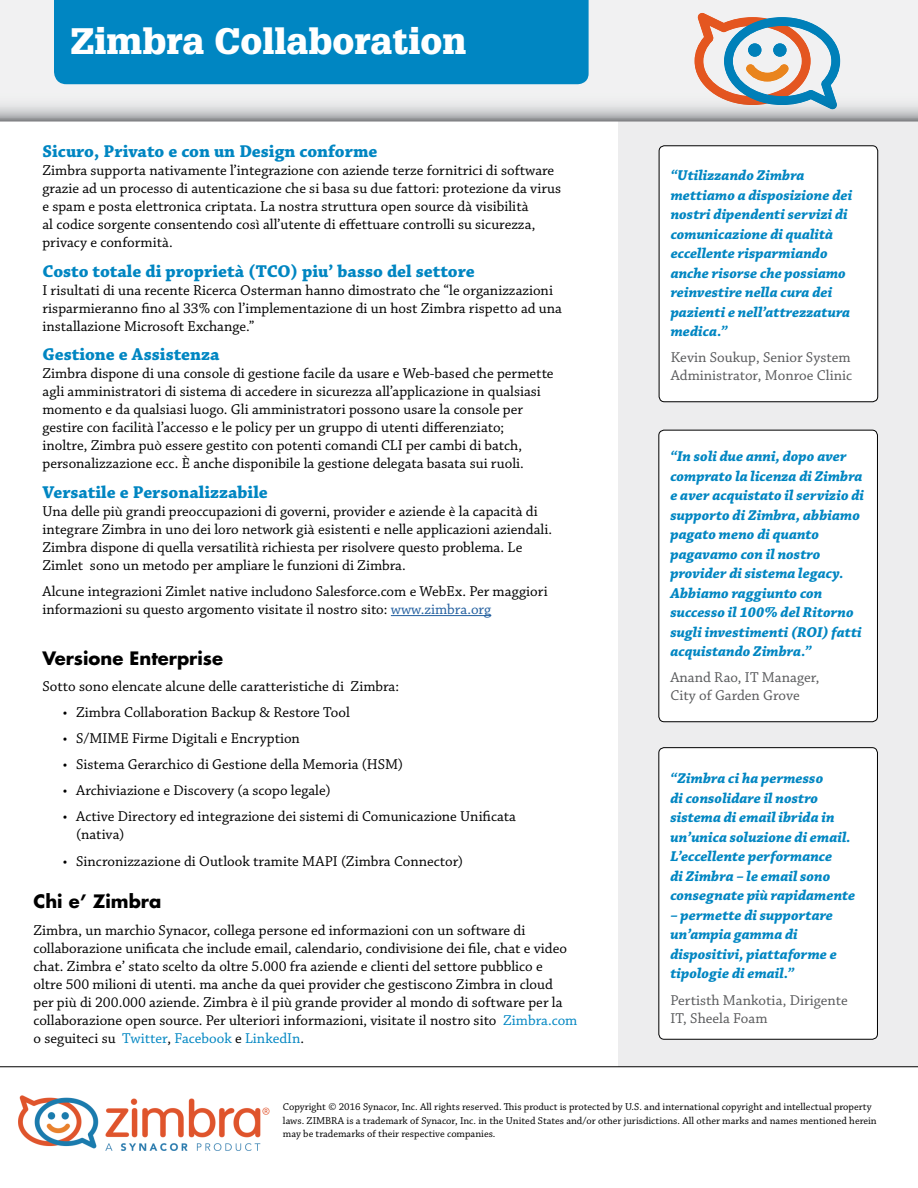
<style>
.page{position:relative;width:918px;height:1188px;background:#fff}
.page>*{position:absolute;margin:0;border:0;box-sizing:border-box;transform-origin:0 0}
.t1{font:900 36px "Glypha";color:#fff}
.t2{font:700 18px "Chaparral Pro";color:#0086c2}
.t3{font:700 18px "Futura";color:#000}
.t4{font:15px/18px "Chaparral Pro";color:#000}
.t5{font:italic 700 15px/19.5px "Chaparral Pro";color:#0086c2}
.t6{font:15px/18px "Chaparral Pro";color:#58595b}
.t7{font:10.5px/13.5px "Chaparral Pro";color:#000}
.s1{color:#215e9e}
.s2{color:#0086c2}
</style>
<div class="page">
<div style="left:618px;top:91px;width:300px;height:976px;background:#ededee"></div>
<svg style="left:0;top:0;width:918px;height:122px"></svg>
<svg style="left:695px;top:13px;width:145px;height:96px"></svg>
<div style="left:54px;top:0;width:535px;height:84px;background:#0086c2"></div>
<hr style="left:0;top:1067px;width:918px;height:1px;background:#000">
<div style="left:659px;top:146px;width:219px;height:256px;background:#fff;border-radius:5px"></div>
<div style="left:659px;top:145px;width:219px;height:257px;border:1px solid #000;border-radius:5px"></div>
<img style="left:19px;top:1095px;width:251px;height:55px">
<hr style="left:391px;top:615px;width:100px;height:1px;background:#215e9e">
<div style="left:659px;top:430px;width:218px;height:292px;background:#fff;border-radius:5px"></div>
<div style="left:659px;top:430px;width:219px;height:292px;border:1px solid #000;border-radius:5px"></div>
<div style="left:659px;top:748px;width:218px;height:291px;background:#fff;border-radius:5px"></div>
<div style="left:659px;top:747px;width:219px;height:293px;border:1px solid #000;border-radius:5px"></div>
<h1 class="t1" style="left:70px;top:20px;width:397px">Zimbra Collaboration</h1>
<p class="t2" style="left:42px;top:141px;width:337px">Sicuro, Privato e con un Design conforme</p>
<p class="t4" style="left:42px;top:162px;width:520px">Zimbra supporta nativamente l’integrazione con aziende terze fornitrici di software grazie ad un processo di autenticazione che si basa su due fattori: protezione da virus e spam e posta elettronica criptata. La nostra struttura open source dà visibilità<br>al codice sorgente consentendo così all’utente di effettuare controlli su sicurezza, privacy e conformità.</p>
<p class="t2" style="left:42px;top:260px;width:434px">Costo totale di proprietà (TCO) piu’ basso del settore</p>
<p class="t4" style="left:42px;top:281px;width:521px">I risultati di una recente Ricerca Osterman hanno dimostrato che “le organizzazioni risparmieranno fino al 33% con l’implementazione di un host Zimbra rispetto ad una installazione Microsoft Exchange.”</p>
<p class="t2" style="left:42px;top:344px;width:179px">Gestione e Assistenza</p>
<p class="t4" style="left:42px;top:365px;width:513px">Zimbra dispone di una console di gestione facile da usare e Web-based che permette agli amministratori di sistema di accedere in sicurezza all’applicazione in qualsiasi momento e da qualsiasi luogo. Gli amministratori possono usare la console per gestire con facilità l’accesso e le policy per un gruppo di utenti differenziato;<br>inoltre, Zimbra può essere gestito con potenti comandi CLI per cambi di batch, personalizzazione ecc. È anche disponibile la gestione delegata basata sui ruoli.</p>
<p class="t2" style="left:42px;top:482px;width:227px">Versatile e Personalizzabile</p>
<p class="t4" style="left:42px;top:503px;width:511px">Una delle più grandi preoccupazioni di governi, provider e aziende è la capacità di integrare Zimbra in uno dei loro network già esistenti e nelle applicazioni aziendali.<br>Zimbra dispone di quella versatilità richiesta per risolvere questo problema. Le Zimlet sono un metodo per ampliare le funzioni di Zimbra.</p>
<p class="t4" style="left:42px;top:583px;width:507px">Alcune integrazioni Zimlet native includono Salesforce.com e WebEx. Per maggiori informazioni su questo argomento visitate il nostro sito: <span class="s1">www.zimbra.org</span></p>
<p class="t3" style="left:42px;top:646px;width:182px">Versione Enterprise</p>
<p class="t4" style="left:42px;top:678px;width:358px">Sotto sono elencate alcune delle caratteristiche di Zimbra:</p>
<p class="t4" style="left:63px;top:704px;width:289px">• Zimbra Collaboration Backup &amp; Restore Tool</p>
<p class="t4" style="left:63px;top:730px;width:239px">• S/MIME Firme Digitali e Encryption</p>
<p class="t4" style="left:63px;top:756px;width:342px">• Sistema Gerarchico di Gestione della Memoria (HSM)</p>
<p class="t4" style="left:63px;top:782px;width:269px">• Archiviazione e Discovery (a scopo legale)</p>
<p class="t4" style="left:76px;top:808px;width:441px;text-indent:-14px">• Active Directory ed integrazione dei sistemi di Comunicazione Unificata (nativa)</p>
<p class="t4" style="left:63px;top:852px;width:402px">• Sincronizzazione di Outlook tramite MAPI (Zimbra Connector)</p>
<p class="t3" style="left:33px;top:889px;width:129px">Chi e’ Zimbra</p>
<p class="t4" style="left:33px;top:921px;width:546px">Zimbra, un marchio Synacor, collega persone ed informazioni con un software di collaborazione unificata che include email, calendario, condivisione dei file, chat e video chat. Zimbra e’ stato scelto da oltre 5.000 fra aziende e clienti del settore pubblico e<br>oltre 500 milioni di utenti. ma anche da quei provider che gestiscono Zimbra in cloud<br>per più di 200.000 aziende. Zimbra è il più grande provider al mondo di software per la collaborazione open source. Per ulteriori informazioni, visitate il nostro sito <span class="s2">Zimbra.com </span>o seguiteci su <span class="s2">Twitter</span>, <span class="s2">Facebook</span> e <span class="s2">LinkedIn</span>.</p>
<p class="t5" style="left:671px;top:166px;width:183px">“Utilizzando Zimbra mettiamo a disposizione dei nostri dipendenti servizi di comunicazione di qualità eccellente risparmiando anche risorse che possiamo reinvestire nella cura dei pazienti e nell’attrezzatura medica.”</p>
<p class="t6" style="left:671px;top:349px;width:183px">Kevin Soukup, Senior System<br>Administrator, Monroe Clinic</p>
<p class="t5" style="left:670px;top:448px;width:195px">“In soli due anni, dopo aver comprato la licenza di Zimbra e aver acquistato il servizio di supporto di Zimbra, abbiamo pagato meno di quanto pagavamo con il nostro provider di sistema legacy.<br>Abbiamo raggiunto con successo il 100% del Ritorno sugli investimenti (ROI) fatti acquistando Zimbra.”</p>
<p class="t6" style="left:670px;top:669px;width:151px">Anand Rao, IT Manager,<br>City of Garden Grove</p>
<p class="t5" style="left:670px;top:770px;width:187px">“Zimbra ci ha permesso<br>di consolidare il nostro sistema di email ibrida in un’unica soluzione di email.<br>L’eccellente performance<br>di Zimbra – le email sono consegnate più rapidamente</p>
<p class="t5" style="left:670px;top:906px;width:168px">– permette di supportare un’ampia gamma di dispositivi, piattaforme e tipologie di email.”</p>
<p class="t6" style="left:670px;top:991px;width:179px">Pertisth Mankotia, Dirigente<br>IT, Sheela Foam</p>
<p class="t7" style="left:283px;top:1100px;width:595px">Copyright © 2016 Synacor, Inc. All rights reserved. This product is protected by U.S. and international copyright and intellectual property laws. ZIMBRA is a trademark of Synacor, Inc. in the United States and/or other jurisdictions. All other marks and names mentioned herein may be trademarks of their respective companies.</p>
</div>
